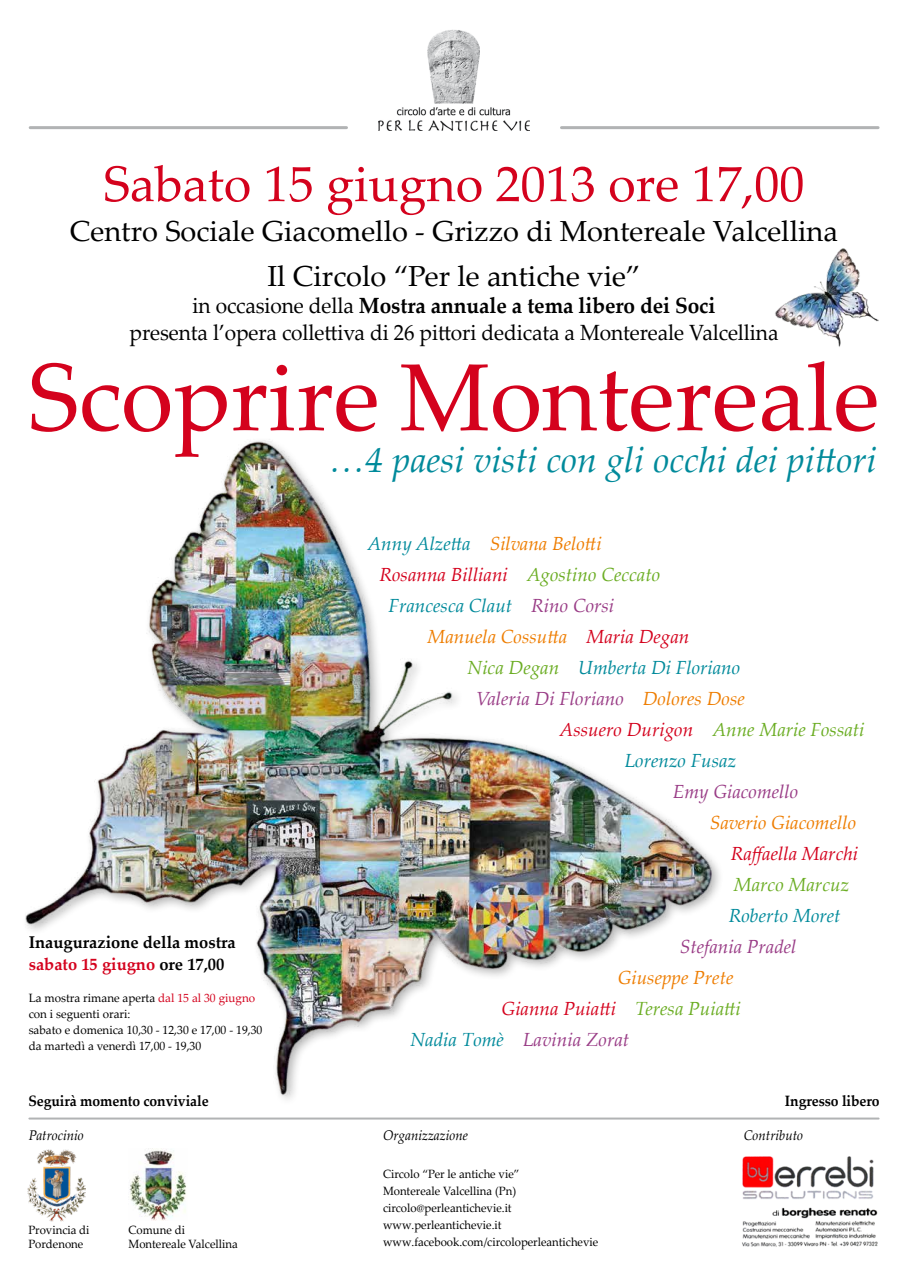
<style>
.page{position:relative;width:908px;height:1276px;background:#fff}
.page>*{position:absolute;margin:0;border:0;box-sizing:border-box;transform-origin:0 0}
.t1{font:95.5px "Palatino Linotype";color:#d4021d}
.t2{font:50px "Palatino Linotype";color:#d4021d}
.t3{font:italic 36px "Palatino Linotype";color:#008a9b}
.t4{font:29px/45px "Palatino Linotype";color:#000;text-align:center}
.t5{font:22px/27px "Palatino Linotype";letter-spacing:-.005em;color:#000;text-align:center;scale:.95 1}
.t6{font:italic 19px "Palatino Linotype";color:#ee7d00}
.t7{font:italic 19px "Palatino Linotype";color:#993c86}
.t8{font:italic 19px "Palatino Linotype";color:#008a9b}
.t9{font:italic 19px "Palatino Linotype";color:#d4021d}
.t10{font:italic 19px "Palatino Linotype";color:#6bad23}
.t11{font:700 17px/22px "Palatino Linotype";color:#000}
.t12{font:700 15px "Palatino Linotype";letter-spacing:-.005em;color:#000;scale:.93 1}
.t13{font:italic 14px "Palatino Linotype";color:#000;scale:.95 1}
.t14{font:12px/17px "Palatino Linotype";color:#000;scale:.95 1}
.t15{font:12px/16px "Palatino Linotype";color:#000}
.s1{font-weight:700}
.s2{color:#d4021d}
.s3{color:#008a9b}
.s4{color:#6bad23}
.s5{color:#993c86}
.s6{color:#ee7d00}
</style>
<div class="page">
<img style="left:25px;top:440px;width:692px;height:659px">
<img style="left:379px;top:29px;width:150px;height:101px">
<hr style="left:561px;top:126px;width:316px;height:3px;background:#b1b3b4">
<hr style="left:30px;top:126px;width:316px;height:3px;background:#b1b3b4">
<hr style="left:29px;top:1117px;width:849px;height:2px;background:#b1b3b4">
<img style="left:27px;top:1149px;width:58px;height:73px">
<img style="left:129px;top:1148px;width:58px;height:72px">
<img style="left:742px;top:1156px;width:136px;height:91px">
<img style="left:775px;top:248px;width:103px;height:99px">
<h2 class="t2" style="left:103px;top:149px;width:702px">Sabato 15 giugno 2013 ore 17,00</h2>
<h3 class="t4" style="left:70px;top:208px;width:769px">Centro Sociale Giacomello - Grizzo di Montereale Valcellina<br>Il Circolo “Per le antiche vie”</h3>
<h3 class="t5" style="left:129px;top:291px;width:684px">in occasione della <span class="s1">Mostra annuale a tema libero dei Soci<br></span>presenta l’opera collettiva di 26 pittori dedicata a Montereale Valcellina</h3>
<h1 class="t1" style="left:28px;top:330px;width:852px">Scoprire Montereale</h1>
<h3 class="t3" style="left:329px;top:434px;width:548px">…4 paesi visti con gli occhi dei pittori</h3>
<h3 class="t11" style="left:29px;top:930px;width:209px">Inaugurazione della mostra <span class="s2">sabato 15 giugno</span> ore 17,00</h3>
<p class="t15" style="left:29px;top:989px;width:235px">La mostra rimane aperta <span class="s2">dal 15 al 30 giugno </span>con i seguenti orari:<br>sabato e domenica 10,30 - 12,30 e 17,00 - 19,30 da martedì a venerdì 17,00 - 19,30</p>
<h3 class="t6" style="left:367px;top:530px;width:235px"><span class="s3">Anny Alzetta</span> Silvana Belotti</h3>
<h3 class="t9" style="left:379px;top:561px;width:282px">Rosanna Billiani <span class="s4">Agostino Ceccato</span></h3>
<h3 class="t8" style="left:388px;top:592px;width:227px">Francesca Claut <span class="s5">Rino Corsi</span></h3>
<h3 class="t6" style="left:427px;top:623px;width:263px">Manuela Cossutta <span class="s2">Maria Degan</span></h3>
<h3 class="t8" style="left:467px;top:654px;width:274px"><span class="s4">Nica Degan</span> Umberta Di Floriano</h3>
<h3 class="t7" style="left:476px;top:685px;width:269px">Valeria Di Floriano <span class="s6">Dolores Dose</span></h3>
<h3 class="t10" style="left:559px;top:716px;width:306px"><span class="s2">Assuero Durigon</span> Anne Marie Fossati</h3>
<h3 class="t8" style="left:624px;top:747px;width:113px">Lorenzo Fusaz</h3>
<h3 class="t7" style="left:672px;top:778px;width:127px">Emy Giacomello</h3>
<h3 class="t6" style="left:709px;top:809px;width:148px">Saverio Giacomello</h3>
<h3 class="t9" style="left:730px;top:840px;width:129px">Raffaella Marchi</h3>
<h3 class="t10" style="left:733px;top:871px;width:117px">Marco Marcuz</h3>
<h3 class="t8" style="left:728px;top:902px;width:113px">Roberto Moret</h3>
<h3 class="t7" style="left:679px;top:933px;width:118px">Stefania Pradel</h3>
<h3 class="t6" style="left:617px;top:964px;width:117px">Giuseppe Prete</h3>
<h3 class="t9" style="left:501px;top:995px;width:241px">Gianna Puiatti <span class="s4">Teresa Puiatti</span></h3>
<h3 class="t7" style="left:410px;top:1026px;width:220px"><span class="s3">Nadia Tomè</span> Lavinia Zorat</h3>
<p class="t12" style="left:28px;top:1090px;width:195px">Seguirà momento conviviale</p>
<p class="t12" style="left:784px;top:1090px;width:103px">Ingresso libero</p>
<p class="t13" style="left:29px;top:1125px;width:60px">Patrocinio</p>
<p class="t14" style="left:28px;top:1222px;width:66px;line-height:14px">Provincia di<br>Pordenone</p>
<p class="t14" style="left:128px;top:1222px;width:116px;line-height:14px">Comune di<br>Montereale Valcellina</p>
<p class="t13" style="left:383px;top:1125px;width:91px">Organizzazione</p>
<p class="t14" style="left:383px;top:1164px;width:228px">Circolo “Per le antiche vie”<br>Montereale Valcellina (Pn) circolo@perleantichevie.it www.perleantichevie.it www.facebook.com/circoloperleantichevie</p>
<p class="t13" style="left:743px;top:1125px;width:64px">Contributo</p>
</div>
